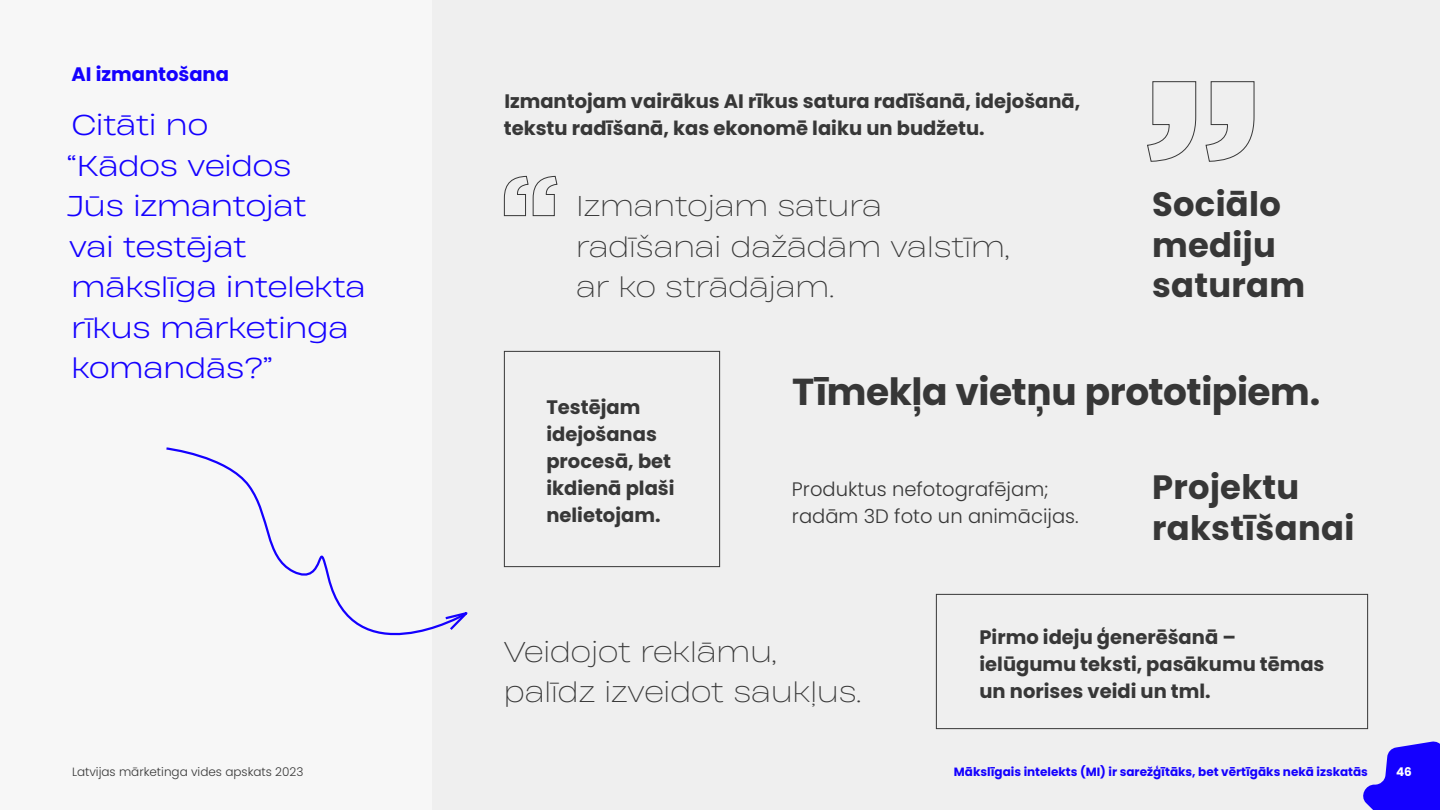
<style>
.page{position:relative;width:1440px;height:810px;background:#f7f7f7}
.page>*{position:absolute;margin:0;border:0;box-sizing:border-box;transform-origin:0 0}
.t1{font:700 37.5px "Poppins";letter-spacing:-.01em;color:#373737}
.t2{font:700 33.75px/40.5px "Poppins";letter-spacing:.01em;color:#373737}
.t3{font:100 27px/40.5px "Heading Now 81";color:#373737}
.t4{font:300 27px/40.5px "Heading Now 82";color:#1400ff}
.t5{font:700 19.5px/27px "Poppins";color:#373737}
.t6{font:300 19.5px/27px "Poppins";color:#373737}
.t7{font:700 19.5px "Poppins";color:#1400ff}
.t8{font:700 12px "Poppins";color:#1400ff}
.t9{font:300 12px "Poppins";color:#373737}
.t10{font:700 12px "Poppins";color:#fff}
</style>
<div class="page">
<div style="left:432px;top:0;width:1008px;height:810px;background:#efefef"></div>
<svg style="left:1363px;top:741px;width:77px;height:69px"></svg>
<svg style="left:1147px;top:81px;width:108px;height:81px"></svg>
<svg style="left:504px;top:176px;width:54px;height:40px"></svg>
<div style="left:504px;top:351px;width:216px;height:216px;border:1px solid #373737"></div>
<div style="left:936px;top:594px;width:432px;height:135px;border:1px solid #373737"></div>
<svg style="left:166px;top:447px;width:300px;height:189px"></svg>
<p class="t7" style="left:71px;top:63px;width:159px">AI izmantošana</p>
<h3 class="t4" style="left:67px;top:103px;width:300px">Citāti no<br>“Kādos veidos<br>Jūs izmantojat<br>vai testējat mākslīga intelekta rīkus mārketinga komandās?”</h3>
<p class="t5" style="left:504px;top:88px;width:578px">Izmantojam vairākus AI rīkus satura radīšanā, idejošanā, tekstu radīšanā, kas ekonomē laiku un budžetu.</p>
<h3 class="t3" style="left:576px;top:184px;width:435px">Izmantojam satura radīšanai dažādām valstīm, ar ko strādājam.</h3>
<h2 class="t2" style="left:1152px;top:184px;width:155px">Sociālo mediju saturam</h2>
<p class="t5" style="left:546px;top:394px;width:130px">Testējam idejošanas procesā, bet ikdienā plaši nelietojam.</p>
<h1 class="t1" style="left:792px;top:370px;width:530px">Tīmekļa vietņu prototipiem.</h1>
<p class="t6" style="left:792px;top:476px;width:288px">Produktus nefotografējam; radām 3D foto un animācijas.</p>
<h2 class="t2" style="left:1152px;top:468px;width:204px">Projektu rakstīšanai</h2>
<h3 class="t3" style="left:504px;top:629px;width:359px">Veidojot reklāmu, palīdz izveidot saukļus.</h3>
<p class="t5" style="left:979px;top:623px;width:346px">Pirmo ideju ģenerēšanā – ielūgumu teksti, pasākumu tēmas un norises veidi un tml.</p>
<p class="t9" style="left:72px;top:765px;width:233px">Latvijas mārketinga vides apskats 2023</p>
<p class="t8" style="left:954px;top:765px;width:416px">Mākslīgais intelekts (MI) ir sarežģītāks, bet vērtīgāks nekā izskatās</p>
<p class="t10" style="left:1396px;top:765px;width:17px">46</p>
</div>
